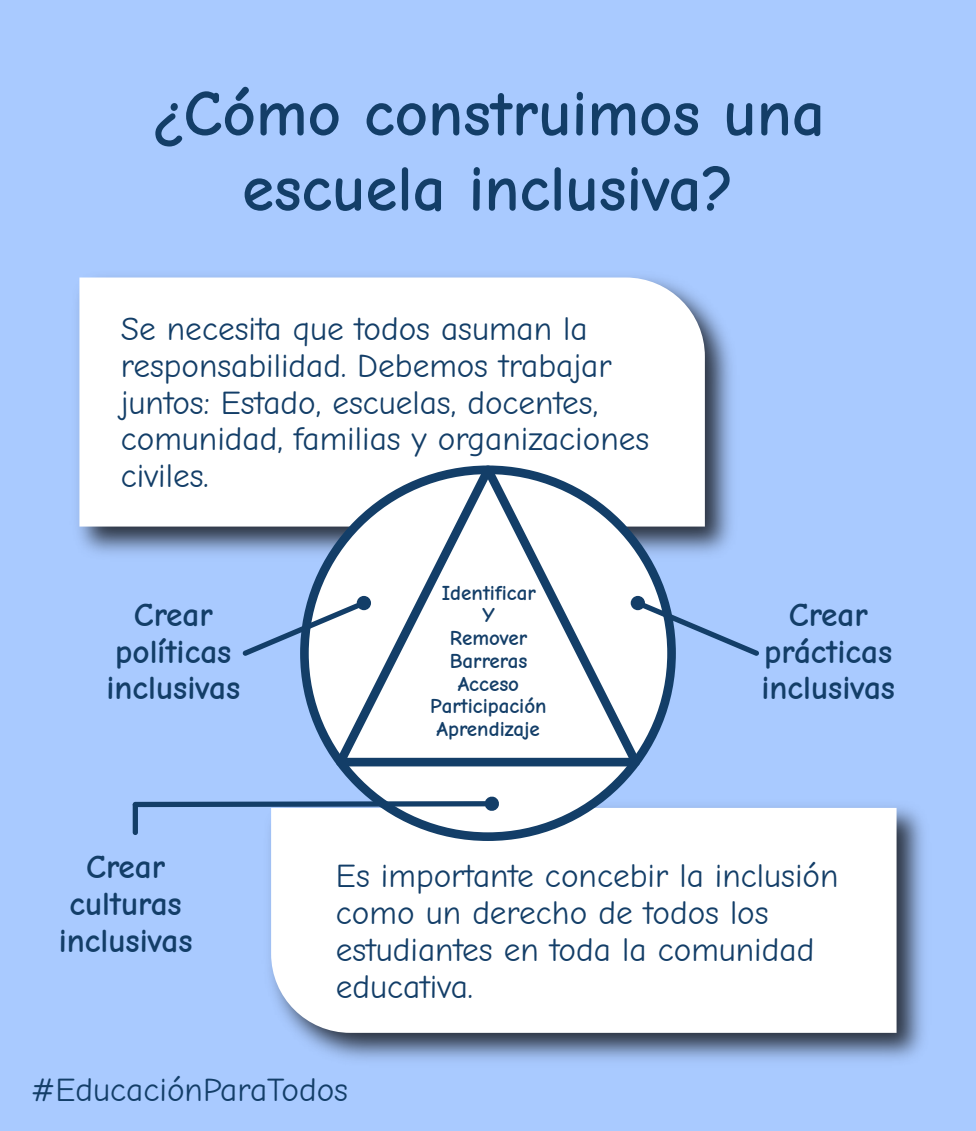
<style>
.page{position:relative;width:976px;height:1131px;background:#fff}
.page>*{position:absolute;margin:0;border:0;box-sizing:border-box;transform-origin:0 0}
.t1{font:700 64.75px/75.2px "Comic Neue";color:#133e68;text-align:center}
.t2{font:33.25px/36.8px "Comic Neue";color:#133e68}
.t3{font:700 33.25px/36.8px "Comic Neue";color:#133e68;text-align:center}
.t4{font:700 21px/22.8px "Comic Neue";color:#133e68;text-align:center}
</style>
<div class="page">
<div style="left:0;top:0;width:975px;height:1131px;background:#a9caff"></div>
<img style="left:78px;top:277px;width:654px;height:277px">
<div style="left:79px;top:278px;width:625px;height:249px;background:#fff"></div>
<img style="left:270px;top:806px;width:654px;height:254px">
<div style="left:271px;top:808px;width:625px;height:225px;background:#fff"></div>
<svg style="left:300px;top:465px;width:375px;height:376px;fill:#fff"></svg>
<svg style="left:335px;top:465px;width:305px;height:301px;background:#e1e6eb"></svg>
<svg style="left:242px;top:596px;width:129px;height:60px"></svg>
<svg style="left:630px;top:596px;width:129px;height:60px"></svg>
<svg style="left:133px;top:796px;width:367px;height:39px"></svg>
<h1 class="t1" style="left:151px;top:75px;width:675px">¿Cómo construimos una escuela inclusiva?</h1>
<p class="t2" style="left:121px;top:310px;width:530px">Se necesita que todos asuman la responsabilidad. Debemos trabajar juntos: Estado, escuelas, docentes, comunidad, familias y organizaciones civiles.</p>
<p class="t3" style="left:106px;top:596px;width:135px">Crear políticas inclusivas</p>
<p class="t4" style="left:430px;top:581px;width:118px">Identificar<br>Y<br>Remover<br>Barreras<br>Acceso<br>Participación<br>Aprendizaje</p>
<p class="t3" style="left:761px;top:596px;width:135px">Crear prácticas inclusivas</p>
<p class="t3" style="left:59px;top:848px;width:135px">Crear culturas inclusivas</p>
<p class="t2" style="left:336px;top:857px;width:504px">Es importante concebir la inclusión como un derecho de todos los estudiantes en toda la comunidad educativa.</p>
<p class="t2" style="left:31px;top:1071px;width:318px">#EducaciónParaTodos</p>
</div>
